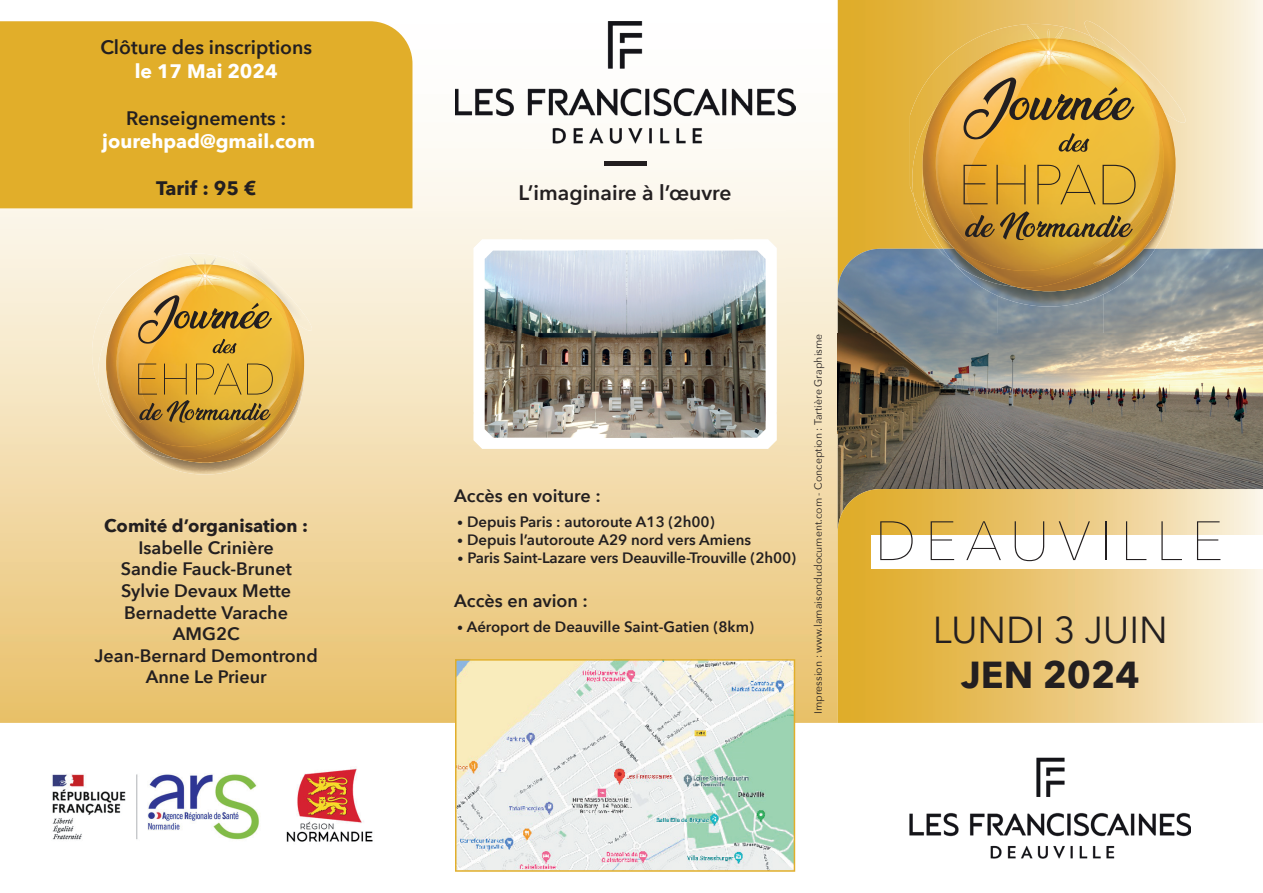
<style>
.page{position:relative;width:1263px;height:893px;background:#fff}
.page>*{position:absolute;margin:0;border:0;box-sizing:border-box;transform-origin:0 0}
.t1{font:37.5px "Avenir Next";color:#231f20}
.t2{font:700 37.5px "Avenir Next";color:#231f20}
.t3{font:600 21px "Avenir Next";color:#231f20}
.t4{font:600 19.5px "Avenir Next";color:#231f20}
.t5{font:700 19.5px "Avenir Next";color:#fff}
.t6{font:700 19.5px "Avenir Next";color:#231f20}
.t7{font:600 18px/21.6px "Avenir Next";color:#231f20;text-align:center}
.t8{font:700 18px "Avenir Next";color:#231f20}
.t9{font:600 15px "Avenir Next";color:#231f20}
.t10{font:10.5px "Avenir Next";color:#231f20}
.s1{font-size:12px}
</style>
<div class="page">
<img style="left:0;top:414px;width:470px;height:309px">
<img style="left:786px;top:0;width:52px;height:723px">
<img style="left:263px;top:105px;width:260px;height:309px">
<img style="left:734px;top:148px;width:52px;height:266px">
<div style="left:523px;top:149px;width:211px;height:90px;background:#fcf8ee"></div>
<svg style="left:838px;top:0;width:425px;height:249px;background:#eccd83"></svg>
<img style="left:838px;top:333px;width:318px;height:100px">
<img style="left:1156px;top:333px;width:107px;height:156px">
<img style="left:838px;top:433px;width:159px;height:56px">
<img style="left:997px;top:433px;width:160px;height:56px">
<img style="left:838px;top:249px;width:159px;height:84px">
<img style="left:1104px;top:249px;width:159px;height:84px">
<img style="left:997px;top:307px;width:107px;height:26px">
<svg style="left:838px;top:489px;width:425px;height:234px;background:#eac97b"></svg>
<img style="left:953px;top:304px;width:202px;height:3px">
<svg style="left:910px;top:123px;width:275px;height:181px;background:#929997"></svg>
<img style="left:1164px;top:131px;width:11px;height:123px">
<img style="left:1084px;top:21px;width:101px;height:102px">
<img style="left:1160px;top:73px;width:4px;height:39px">
<img style="left:914px;top:226px;width:9px;height:23px">
<img style="left:943px;top:271px;width:9px;height:16px">
<img style="left:952px;top:125px;width:212px;height:163px">
<img style="left:910px;top:24px;width:190px;height:173px">
<img style="left:936px;top:38px;width:27px;height:13px">
<img style="left:1138px;top:49px;width:14px;height:10px">
<img style="left:912px;top:108px;width:9px;height:118px">
<img style="left:921px;top:108px;width:2px;height:138px">
<img style="left:923px;top:59px;width:237px;height:212px">
<img style="left:935px;top:51px;width:191px;height:190px">
<img style="left:1133px;top:194px;width:19px;height:45px">
<img style="left:1115px;top:195px;width:33px;height:43px">
<svg style="left:963px;top:26px;width:175px;height:126px;background:#dcb04f"></svg>
<svg style="left:963px;top:165px;width:24px;height:39px"></svg>
<svg style="left:996px;top:165px;width:29px;height:39px"></svg>
<svg style="left:1037px;top:165px;width:59px;height:39px;background:#d8ab35"></svg>
<svg style="left:1102px;top:165px;width:33px;height:39px"></svg>
<svg style="left:965px;top:211px;width:168px;height:29px;background:#a9832f"></svg>
<div style="left:872px;top:535px;width:391px;height:33px;background:#fff"></div>
<svg style="left:880px;top:521px;width:33px;height:39px"></svg>
<svg style="left:931px;top:521px;width:23px;height:39px"></svg>
<svg style="left:966px;top:521px;width:35px;height:39px"></svg>
<svg style="left:1015px;top:521px;width:29px;height:40px"></svg>
<svg style="left:1059px;top:521px;width:31px;height:39px"></svg>
<hr style="left:1105px;top:521px;width:1px;height:39px;background:#231f20">
<svg style="left:1126px;top:521px;width:20px;height:39px"></svg>
<svg style="left:1161px;top:521px;width:21px;height:39px"></svg>
<svg style="left:1197px;top:521px;width:23px;height:39px"></svg>
<img style="left:455px;top:21px;width:340px;height:123px">
<svg style="left:474px;top:239px;width:302px;height:210px"></svg>
<img style="left:485px;top:250px;width:280px;height:188px">
<img style="left:910px;top:757px;width:281px;height:101px">
<hr style="left:604px;top:162px;width:42px;height:4px;background:#231f20">
<svg style="left:455px;top:659px;width:340px;height:213px;background:#dee3d7"></svg>
<div style="left:0;top:21px;width:412px;height:187px;background:#e1ae2a"></div>
<img style="left:130px;top:472px;width:174px;height:3px">
<svg style="left:96px;top:255px;width:216px;height:217px;background:#e9d4ab"></svg>
<img style="left:295px;top:331px;width:9px;height:8px">
<img style="left:296px;top:339px;width:8px;height:103px">
<img style="left:180px;top:333px;width:116px;height:129px">
<img style="left:233px;top:251px;width:78px;height:80px">
<img style="left:286px;top:291px;width:9px;height:32px">
<img style="left:286px;top:294px;width:3px;height:11px">
<img style="left:99px;top:411px;width:7px;height:29px">
<img style="left:113px;top:448px;width:16px;height:11px">
<img style="left:129px;top:335px;width:166px;height:125px">
<img style="left:273px;top:421px;width:11px;height:15px">
<img style="left:92px;top:253px;width:102px;height:136px">
<img style="left:117px;top:265px;width:18px;height:9px">
<img style="left:275px;top:273px;width:11px;height:32px">
<img style="left:275px;top:305px;width:16px;height:28px">
<img style="left:98px;top:319px;width:7px;height:92px">
<img style="left:105px;top:319px;width:1px;height:108px">
<img style="left:106px;top:289px;width:151px;height:159px">
<img style="left:116px;top:274px;width:150px;height:149px">
<img style="left:273px;top:386px;width:12px;height:35px">
<img style="left:273px;top:387px;width:10px;height:34px">
<svg style="left:135px;top:255px;width:140px;height:98px;background:#dfb861"></svg>
<svg style="left:138px;top:364px;width:135px;height:79px;background:#c69732"></svg>
<img style="left:52px;top:767px;width:321px;height:75px">
<h3 class="t4" style="left:100px;top:31px;width:213px">Clôture des inscriptions</h3>
<h3 class="t5" style="left:135px;top:54px;width:145px">le 17 Mai 2024</h3>
<h3 class="t4" style="left:126px;top:101px;width:162px">Renseignements :</h3>
<h3 class="t5" style="left:102px;top:124px;width:214px">jourehpad@gmail.com</h3>
<h3 class="t6" style="left:156px;top:171px;width:102px">Tarif : 95 €</h3>
<p class="t8" style="left:104px;top:510px;width:205px">Comité d’organisation :</p>
<p class="t7" style="left:95px;top:536px;width:225px">Isabelle Crinière<br>Sandie Fauck-Brunet<br>Sylvie Devaux Mette<br>Bernadette Varache<br>AMG2C<br>Jean-Bernard Demontrond<br>Anne Le Prieur</p>
<h2 class="t3" style="left:519px;top:174px;width:214px">L’imaginaire à l’œuvre</h2>
<p class="t7" style="left:454px;top:484px;width:148px">Accès en voiture :</p>
<p class="t9" style="left:457px;top:509px;width:259px"><span class="s1">•</span> Depuis Paris : autoroute A13 (2h00)</p>
<p class="t9" style="left:457px;top:527px;width:295px"><span class="s1">•</span> Depuis l’autoroute A29 nord vers Amiens</p>
<p class="t9" style="left:457px;top:545px;width:340px"><span class="s1">•</span> Paris Saint-Lazare vers Deauville-Trouville (2h00)</p>
<p class="t7" style="left:454px;top:589px;width:135px">Accès en avion :</p>
<p class="t9" style="left:457px;top:614px;width:298px"><span class="s1">•</span> Aéroport de Deauville Saint-Gatien (8km)</p>
<p class="t10" style="left:809px;top:714px;width:381px;rotate:-90deg">Impression : www.lamaisondudocument.com - Conception : Tartière Graphisme</p>
<h1 class="t1" style="left:933px;top:598px;width:237px">LUNDI 3 JUIN</h1>
<h1 class="t2" style="left:961px;top:642px;width:180px">JEN 2024</h1>
</div>
